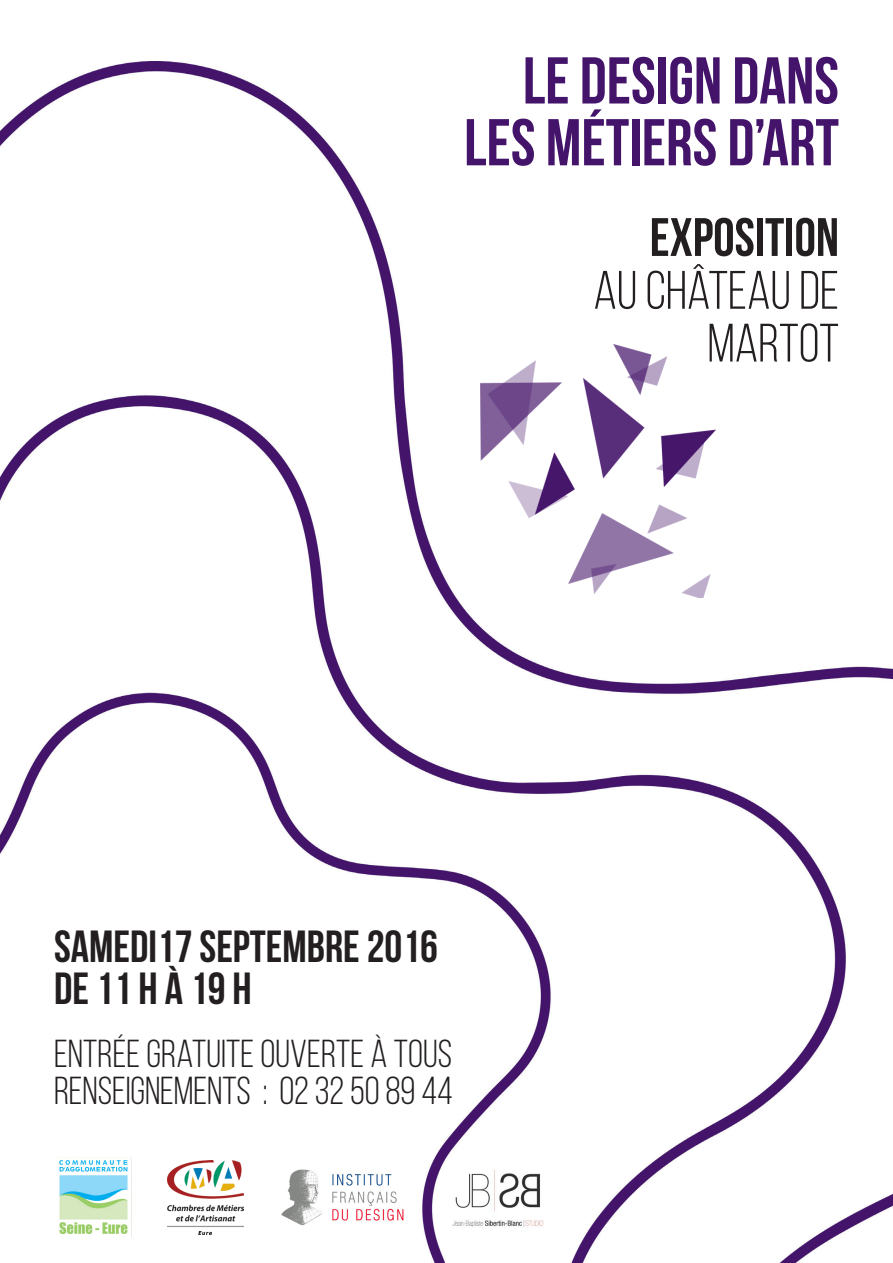
<style>
.page{position:relative;width:893px;height:1263px;background:#fff}
.page>*{position:absolute;margin:0;border:0;box-sizing:border-box;transform-origin:0 0}
.t1{font:700 66px "Bebas Neue";color:#44146b}
.t2{font:54px "Bebas Neue";color:#231f20}
.t3{font:700 54px "Bebas Neue";color:#231f20}
.t4{font:700 45px "Bebas Neue";color:#231f20}
.t5{font:39px "Bebas Neue";letter-spacing:.005em;color:#231f20}
</style>
<div class="page">
<img style="left:0;top:62px;width:893px;height:1201px">
<img style="left:280px;top:1169px;width:132px;height:56px">
<img style="left:168px;top:1160px;width:76px;height:74px">
<img style="left:56px;top:1158px;width:75px;height:78px">
<img style="left:448px;top:1166px;width:100px;height:62px">
<img style="left:448px;top:344px;width:296px;height:254px">
<div style="left:701px;top:513px;width:83px;height:42px;background:#fff"></div>
<p class="t1" style="left:523px;top:44px;width:318px">LE DESIGN DANS</p>
<p class="t1" style="left:464px;top:106px;width:376px">LES MÉTIERS D’ART</p>
<p class="t3" style="left:650px;top:208px;width:191px">EXPOSITION</p>
<p class="t2" style="left:593px;top:261px;width:247px">AU CHÂTEAU DE</p>
<p class="t2" style="left:707px;top:314px;width:133px">MARTOT</p>
<p class="t4" style="left:54px;top:922px;width:386px">SAMEDI17 SEPTEMBRE 2016</p>
<p class="t4" style="left:54px;top:964px;width:199px">DE 11 H À 19 H</p>
<p class="t5" style="left:54px;top:1032px;width:400px">ENTRÉE GRATUITE OUVERTE À TOUS</p>
<p class="t5" style="left:54px;top:1070px;width:400px">RENSEIGNEMENTS : 02 32 50 89 44</p>
</div>
